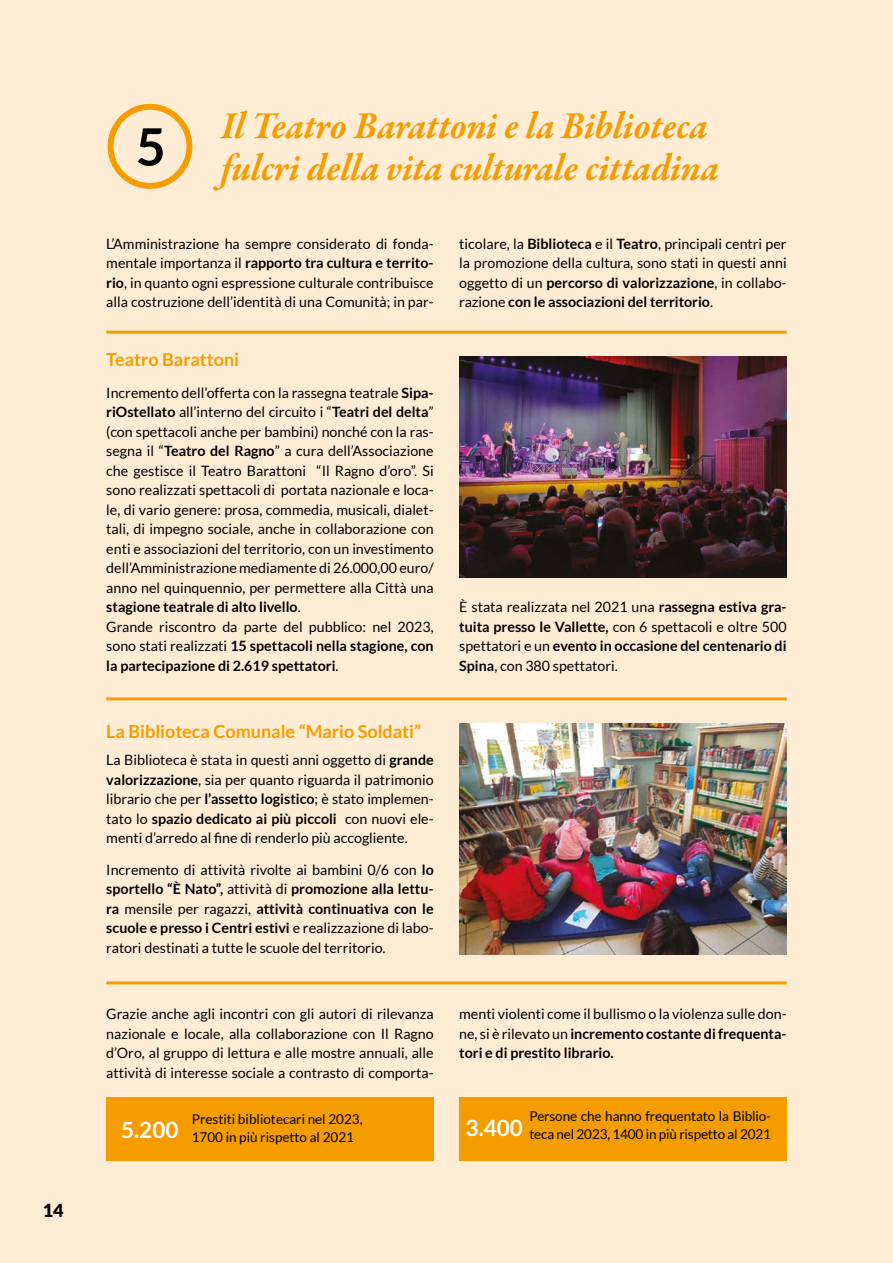
<style>
.page{position:relative;width:893px;height:1263px;background:#ffecd4}
.page>*{position:absolute;margin:0;border:0;box-sizing:border-box;transform-origin:0 0}
.t1{font:700 51.6px "Lato";color:#000}
.t2{font:italic 700 39px/42px "Garamond Premr Pro";letter-spacing:-.005em;color:#f59c00;scale:.96 1}
.t3{font:700 22.5px "Lato";color:#fff}
.t4{font:700 18px "Lato";color:#f59c00}
.t5{font:900 18px "Lato";color:#000}
.t6{font:14.25px/19.5px "Lato";color:#000;text-align:justify}
.t7{font:13.5px/18px "Lato";letter-spacing:-.01em;color:#000}
.s1{font-weight:700}
</style>
<div class="page">
<div style="left:108px;top:104px;width:84px;height:85px;border:6px solid #f59c00;border-radius:50%"></div>
<hr style="left:106px;top:331px;width:681px;height:3px;background:#f59c00">
<hr style="left:106px;top:697px;width:681px;height:3px;background:#f59c00">
<hr style="left:106px;top:981px;width:681px;height:3px;background:#f59c00">
<div style="left:459px;top:1097px;width:328px;height:64px;background:#f59c00"></div>
<div style="left:106px;top:1097px;width:328px;height:64px;background:#f59c00"></div>
<img style="left:459px;top:724px;width:328px;height:231px">
<img style="left:459px;top:356px;width:328px;height:221px">
<p class="t5" style="left:43px;top:1200px;width:22px">14</p>
<h1 class="t1" style="left:136px;top:117px;width:31px">5</h1>
<h2 class="t2" style="left:221px;top:107px;width:520px">Il Teatro Barattoni e la Biblioteca fulcri della vita culturale cittadina</h2>
<p class="t6" style="left:106px;top:234px;width:329px">L’Amministrazione ha sempre considerato di fonda&shy;mentale importanza il <span class="s1">rapporto tra cultura e territo&shy;rio</span>, in quanto ogni espressione culturale contribuisce alla costruzione dell’identità di una Comunità; in par-</p>
<p class="t6" style="left:459px;top:234px;width:329px">ticolare, la <span class="s1">Biblioteca</span> e il <span class="s1">Teatro</span>, principali centri per la promozione della cultura, sono stati in questi anni oggetto di un <span class="s1">percorso di valorizzazione</span>, in collabo&shy;razione <span class="s1">con le associazioni del territorio</span>.</p>
<p class="t4" style="left:106px;top:349px;width:134px">Teatro Barattoni</p>
<p class="t6" style="left:106px;top:383px;width:329px;text-align:left">Incremento dell’offerta con la rassegna teatrale <span class="s1">Sipa&shy;riOstellato</span> all’interno del circuito i “<span class="s1">Teatri del delta</span>” (con spettacoli anche per bambini) nonché con la ras&shy;segna il “<span class="s1">Teatro del Ragno</span>” a cura dell’Associazione che gestisce il Teatro Barattoni “Il Ragno d’oro”. Si sono realizzati spettacoli di portata nazionale e loca&shy;le, di vario genere: prosa, commedia, musicali, dialet&shy;tali, di impegno sociale, anche in collaborazione con enti e associazioni del territorio, con un investimento dell’Amministrazione mediamente di 26.000,00 euro/ anno nel quinquennio, per permettere alla Città una <span class="s1">stagione teatrale di alto livello</span>.<br>Grande riscontro da parte del pubblico: nel 2023, sono stati realizzati <span class="s1">15 spettacoli nella stagione, con la partecipazione di 2.619 spettatori</span>.</p>
<p class="t4" style="left:106px;top:722px;width:316px">La Biblioteca Comunale “Mario Soldati”</p>
<p class="t6" style="left:106px;top:750px;width:329px">La Biblioteca è stata in questi anni oggetto di <span class="s1">grande valorizzazione</span>, sia per quanto riguarda il patrimonio librario che per <span class="s1">l’assetto logistico</span>; è stato implemen&shy;tato lo <span class="s1">spazio dedicato ai più piccoli</span> con nuovi ele&shy;menti d’arredo al fine di renderlo più accogliente.</p>
<p class="t6" style="left:106px;top:860px;width:329px">Incremento di attività rivolte ai bambini 0/6 con <span class="s1">lo sportello “È Nato”,</span> attività di <span class="s1">promozione alla lettu&shy;ra</span> mensile per ragazzi, <span class="s1">attività continuativa con le scuole e presso i Centri estivi</span> e realizzazione di labo&shy;ratori destinati a tutte le scuole del territorio.</p>
<p class="t6" style="left:459px;top:597px;width:329px">È stata realizzata nel 2021 una <span class="s1">rassegna estiva gra&shy;tuita presso le Vallette,</span> con 6 spettacoli e oltre 500 spettatori e un <span class="s1">evento in occasione del centenario di Spina</span>, con 380 spettatori.</p>
<p class="t6" style="left:106px;top:1004px;width:329px">Grazie anche agli incontri con gli autori di rilevanza nazionale e locale, alla collaborazione con Il Ragno d’Oro, al gruppo di lettura e alle mostre annuali, alle attività di interesse sociale a contrasto di comporta-</p>
<p class="t6" style="left:459px;top:1004px;width:329px">menti violenti come il bullismo o la violenza sulle don&shy;ne, si è rilevato un <span class="s1">incremento costante di frequenta&shy;tori e di prestito librario.</span></p>
<p class="t7" style="left:192px;top:1110px;width:172px">Prestiti bibliotecari nel 2023,<br>1700 in più rispetto al 2021</p>
<p class="t7" style="left:529px;top:1107px;width:243px">Persone che hanno frequentato la Biblio&shy;teca nel 2023, 1400 in più rispetto al 2021</p>
<h3 class="t3" style="left:121px;top:1117px;width:59px">5.200</h3>
<h3 class="t3" style="left:466px;top:1115px;width:59px">3.400</h3>
</div>
